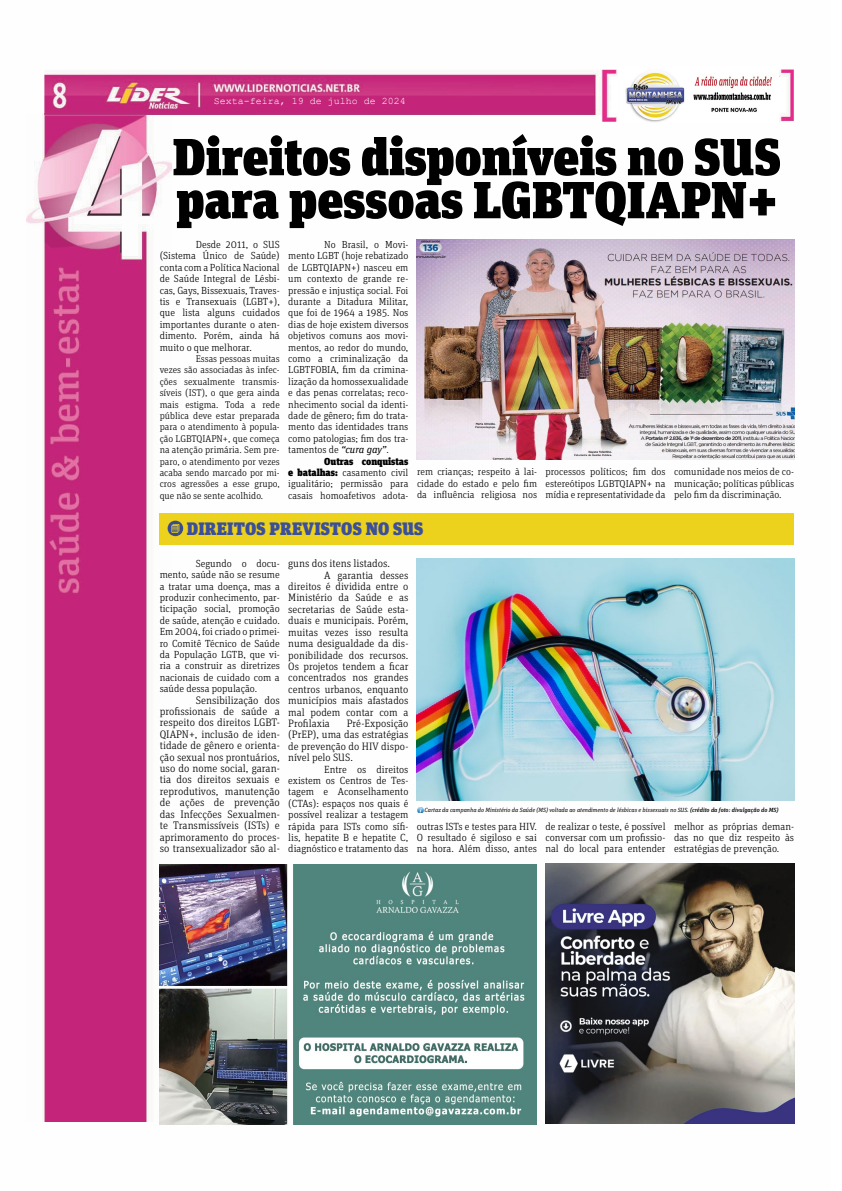
<style>
.page{position:relative;width:842px;height:1191px;background:#fff}
.page>*{position:absolute;margin:0;border:0;box-sizing:border-box;transform-origin:0 0}
.t1{font:900 52px/43px "Unit Slab Pro";color:#000}
.t2{font:900 18px "Unit Slab Pro";letter-spacing:.01em;color:#3b4f9a}
.t3{font:300 10.9px/11.4px "Unit Slab Pro";color:#000;text-align:justify}
.t4{font:300 10.7px/11.4px "Unit Slab Pro";color:#000;text-align:justify}
.t5{font:300 10.4px/11.4px "Unit Slab Pro";color:#000;text-align:justify}
.t6{font:300 10.3px/11.4px "Unit Slab Pro";color:#000;text-align:justify}
.t7{font:300 10.2px/11.4px "Unit Slab Pro";color:#000;text-align:justify}
.t8{font:300 10.1px/11.4px "Unit Slab Pro";color:#000;text-align:justify}
.t9{font:10px "Courier New";color:#fff}
.t10{font:300 9.8px/11.4px "Unit Slab Pro";color:#000;text-align:justify}
.t11{font:italic 6px "Unit Slab Pro";color:#000}
.s1{font-weight:400;font-style:italic}
.s2{font-weight:900}
.s3{font-weight:500}
</style>
<div class="page">
<img style="left:26px;top:114px;width:146px;height:1007px">
<img style="left:44px;top:70px;width:750px;height:52px">
<div style="left:160px;top:512px;width:634px;height:32px;background:#ecd21c"></div>
<svg style="left:168px;top:520px;width:15px;height:16px"></svg>
<img style="left:160px;top:864px;width:377px;height:260px">
<img style="left:417px;top:240px;width:377px;height:219px">
<div style="left:611px;top:77px;width:175px;height:36px;background:#fff"></div>
<img style="left:619px;top:70px;width:159px;height:52px">
<img style="left:545px;top:863px;width:249px;height:260px">
<img style="left:417px;top:558px;width:377px;height:242px">
<svg style="left:417px;top:807px;width:6px;height:6px"></svg>
<p class="t9" style="left:214px;top:94px;width:194px">Sexta-feira, 19 de julho de 2024</p>
<h1 class="t1" style="left:173px;top:133px;width:610px">Direitos disponíveis no SUS para pessoas LGBTQIAPN+</h1>
<p class="t6" style="left:160px;top:238px;width:122px;text-indent:36px">Desde 2011, o SUS (Sistema Único de Saúde) conta com a Política Nacional de Saúde Integral de Lésbi&shy;cas, Gays, Bissexuais, Traves&shy;tis e Transexuais (LGBT+), que lista alguns cuidados importantes durante o aten&shy;dimento. Porém, ainda há muito o que melhorar.</p>
<p class="t10" style="left:160px;top:352px;width:122px;text-indent:36px">Essas pessoas muitas vezes são associadas às infec&shy;ções sexualmente transmis&shy;síveis (IST), o que gera ainda mais estigma. Toda a rede pública deve estar preparada para o atendimento à popula&shy;ção LGBTQIAPN+, que começa na atenção primária. Sem pre&shy;paro, o atendimento por vezes acaba sendo marcado por mi&shy;cros agressões a esse grupo, que não se sente acolhido.</p>
<p class="t7" style="left:288px;top:238px;width:122px;text-indent:36px">No Brasil, o Movi&shy;mento LGBT (hoje rebatizado de LGBTQIAPN+) nasceu em um contexto de grande re&shy;pressão e injustiça social. Foi durante a Ditadura Militar, que foi de 1964 a 1985. Nos dias de hoje existem diversos objetivos comuns aos movi&shy;mentos, ao redor do mundo, como a criminalização da LGBTFOBIA, fim da crimina&shy;lização da homossexualidade e das penas correlatas; reco&shy;nhecimento social da identi&shy;dade de gênero; fim do trata&shy;mento das identidades trans como patologias; fim dos tra&shy;tamentos de <span class="s1">“cura gay”</span>.</p>
<p class="t8" style="left:288px;top:455px;width:122px;text-indent:36px"><span class="s2">Outras conquistas e batalhas:</span> casamento civil igualitário; permissão para casais homoafetivos adota-</p>
<p class="t8" style="left:417px;top:466px;width:122px">rem crianças; respeito à lai&shy;cidade do estado e pelo fim da influência religiosa nos</p>
<p class="t8" style="left:545px;top:466px;width:122px">processos políticos; fim dos estereótipos LGBTQIAPN+ na mídia e representatividade da</p>
<p class="t8" style="left:674px;top:466px;width:122px">comunidade nos meios de co&shy;municação; políticas públicas pelo fim da discriminação.</p>
<h2 class="t2" style="left:187px;top:515px;width:238px">DIREITOS PREVISTOS NO SUS</h2>
<p class="t6" style="left:160px;top:557px;width:122px;text-indent:36px">Segundo o docu&shy;mento, saúde não se resume a tratar uma doença, mas a produzir conhecimento, par&shy;ticipação social, promoção de saúde, atenção e cuidado.<br>Em 2004, foi criado o primei&shy;ro Comitê Técnico de Saúde da População LGTB, que vi&shy;ria a construir as diretrizes nacionais de cuidado com a saúde dessa população.</p>
<p class="t3" style="left:160px;top:694px;width:122px;text-indent:36px">Sensibilização dos profissionais de saúde a respeito dos direitos LGBT-QIAPN+, inclusão de iden&shy;tidade de gênero e orienta&shy;ção sexual nos prontuários, uso do nome social, garan&shy;tia dos direitos sexuais e reprodutivos, manutenção de ações de prevenção das Infecções Sexualmen&shy;te Transmissíveis (ISTs) e aprimoramento do proces&shy;so transexualizador são al-</p>
<p class="t3" style="left:288px;top:557px;width:103px">guns dos itens listados.</p>
<p class="t4" style="left:288px;top:569px;width:122px;text-indent:36px">A garantia desses direitos é dividida entre o Ministério da Saúde e as secretarias de Saúde esta&shy;duais e municipais. Porém, muitas vezes isso resulta numa desigualdade da dis&shy;ponibilidade dos recursos.<br>Os projetos tendem a ficar concentrados nos grandes centros urbanos, enquanto municípios mais afastados mal podem contar com a Profilaxia</p>
<p class="t4" style="left:288px;top:717px;width:122px;text-indent:59px">Pré-Exposição (PrEP), uma das estratégias de prevenção do HIV dispo&shy;nível pelo SUS.</p>
<p class="t5" style="left:288px;top:763px;width:122px;text-indent:36px">Entre os direitos existem os Centros de Tes&shy;tagem e Aconselhamento (CTAs): espaços nos quais é possível realizar a testagem rápida para ISTs como sífi&shy;lis, hepatite B e hepatite C, diagnóstico e tratamento das</p>
<p class="t11" style="left:425px;top:805px;width:355px">Cartaz da campanha do Ministério da Saúde (MS) voltada ao atendimento de lésbicas e bissexuais no SUS. <span class="s3">(crédito da foto: divulgação do MS)</span></p>
<p class="t5" style="left:417px;top:820px;width:122px">outras ISTs e testes para HIV.<br>O resultado é sigiloso e sai na hora. Além disso, antes</p>
<p class="t5" style="left:674px;top:820px;width:122px">melhor as próprias deman&shy;das no que diz respeito às estratégias de prevenção.</p>
<p class="t5" style="left:545px;top:820px;width:122px">de realizar o teste, é possível conversar com um profissio&shy;nal do local para entender</p>
</div>
